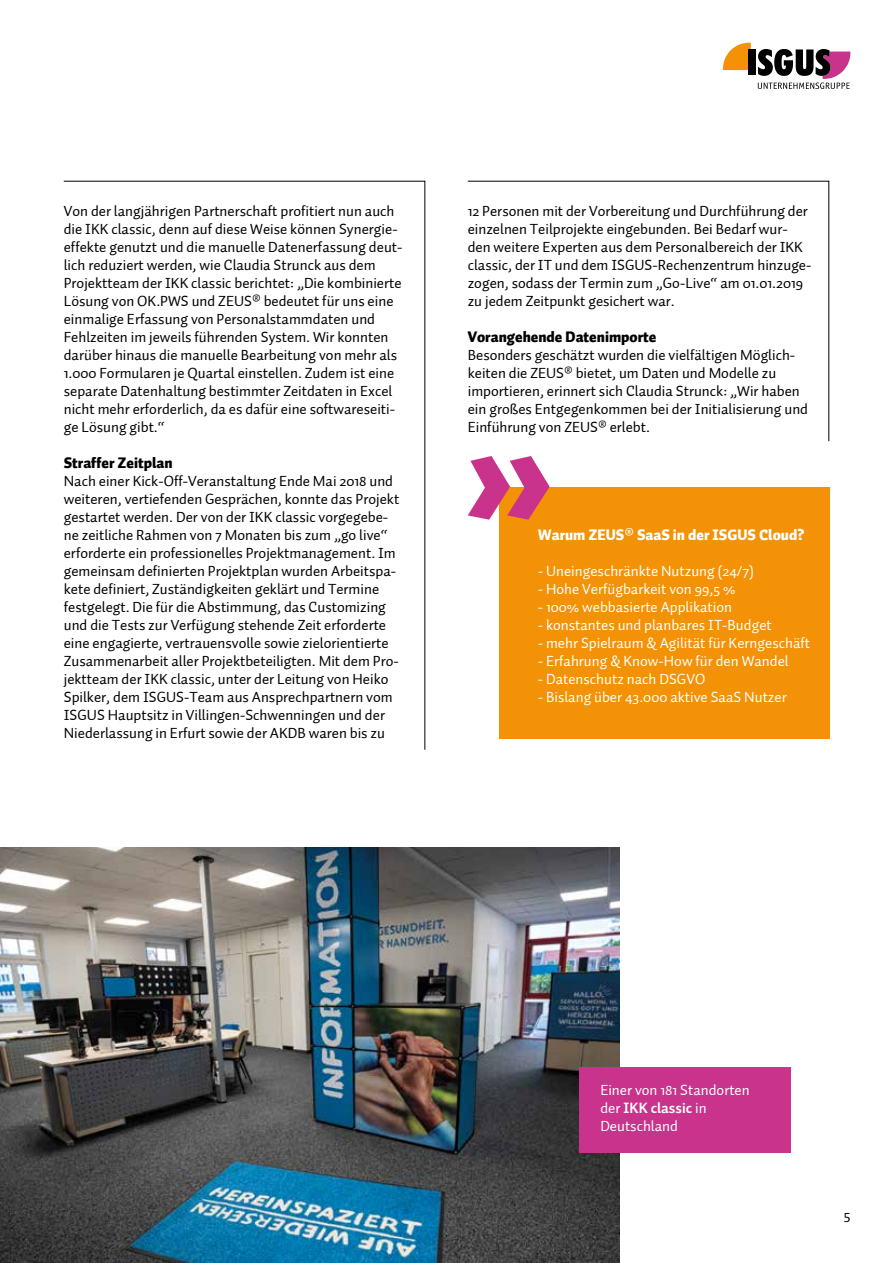
<style>
.page{position:relative;width:893px;height:1263px;background:#fff}
.page>*{position:absolute;margin:0;border:0;box-sizing:border-box;transform-origin:0 0}
.t1{font:15px/18px "Auto 1";color:#000}
.t2{font:15px "Auto 1";color:#fff}
.t3{font:15px "Auto 1 Black LF";color:#000}
.t4{font:15px "Auto 1 Black LF";color:#fff}
.t5{font:15px "Auto 1 Bold LF";color:#fff}
.s1{font-family:"Auto 1"}
</style>
<div class="page">
<svg style="left:723px;top:43px;width:28px;height:27px"></svg>
<div style="left:748px;top:49px;width:7px;height:26px;background:#000"></div>
<svg style="left:758px;top:49px;width:92px;height:40px"></svg>
<svg style="left:467px;top:180px;width:363px;height:262px"></svg>
<div style="left:499px;top:487px;width:330px;height:251px;background:#f39207"></div>
<svg style="left:63px;top:180px;width:363px;height:570px"></svg>
<img style="left:0;top:847px;width:619px;height:416px">
<div style="left:580px;top:1067px;width:211px;height:85px;background:#c9338b"></div>
<svg style="left:468px;top:456px;width:82px;height:64px"></svg>
<p class="t1" style="left:64px;top:202px;width:340px">Von der langjährigen Partnerschaft profitiert nun auch die IKK classic, denn auf diese Weise können Synergie&shy;effekte genutzt und die manuelle Datenerfassung deut&shy;lich reduziert werden, wie Claudia Strunck aus dem Projektteam der IKK classic berichtet: „Die kombinierte Lösung von OK.PWS und ZEUS® bedeutet für uns eine einmalige Erfassung von Personalstammdaten und Fehlzeiten im jeweils führenden System. Wir konnten darüber hinaus die manuelle Bearbeitung von mehr als 1.000 Formularen je Quartal einstellen. Zudem ist eine separate Datenhaltung bestimmter Zeitdaten in Excel nicht mehr erforderlich, da es dafür eine softwareseiti&shy;ge Lösung gibt.“</p>
<p class="t3" style="left:64px;top:453px;width:110px">Straffer Zeitplan</p>
<p class="t1" style="left:64px;top:472px;width:337px">Nach einer Kick-Off-Veranstaltung Ende Mai 2018 und weiteren, vertiefenden Gesprächen, konnte das Projekt gestartet werden. Der von der IKK classic vorgegebe&shy;ne zeitliche Rahmen von 7 Monaten bis zum „go live“ erforderte ein professionelles Projektmanagement. Im gemeinsam definierten Projektplan wurden Arbeitspa&shy;kete definiert, Zuständigkeiten geklärt und Termine festgelegt. Die für die Abstimmung, das Customizing und die Tests zur Verfügung stehende Zeit erforderte eine engagierte, vertrauensvolle sowie zielorientierte Zusammenarbeit aller Projektbeteiligten. Mit dem Pro&shy;jektteam der IKK classic, unter der Leitung von Heiko Spilker, dem ISGUS-Team aus Ansprechpartnern vom ISGUS Hauptsitz in Villingen-Schwenningen und der Niederlassung in Erfurt sowie der AKDB waren bis zu</p>
<p class="t1" style="left:468px;top:202px;width:345px">12 Personen mit der Vorbereitung und Durchführung der einzelnen Teilprojekte eingebunden. Bei Bedarf wur&shy;den weitere Experten aus dem Personalbereich der IKK classic, der IT und dem ISGUS-Rechenzentrum hinzuge&shy;zogen, sodass der Termin zum „Go-Live“ am 01.01.2019 zu jedem Zeitpunkt gesichert war.</p>
<p class="t3" style="left:468px;top:327px;width:190px">Vorangehende Datenimporte</p>
<p class="t1" style="left:468px;top:346px;width:342px">Besonders geschätzt wurden die vielfältigen Möglich&shy;keiten die ZEUS® bietet, um Daten und Modelle zu importieren, erinnert sich Claudia Strunck: „Wir haben ein großes Entgegenkommen bei der Initialisierung und Einführung von ZEUS® erlebt.</p>
<p class="t4" style="left:538px;top:525px;width:268px">Warum ZEUS® SaaS in der ISGUS Cloud?</p>
<p class="t2" style="left:538px;top:562px;width:218px">- Uneingeschränkte Nutzung (24/7)</p>
<p class="t2" style="left:538px;top:580px;width:199px">- Hohe Verfügbarkeit von 99,5 %</p>
<p class="t2" style="left:538px;top:598px;width:196px">- 100% webbasierte Applikation</p>
<p class="t2" style="left:538px;top:616px;width:235px">- konstantes und planbares IT-Budget</p>
<p class="t2" style="left:538px;top:634px;width:274px">- mehr Spielraum &amp; Agilität für Kerngeschäft</p>
<p class="t2" style="left:538px;top:652px;width:252px">- Erfahrung &amp; Know-How für den Wandel</p>
<p class="t2" style="left:538px;top:670px;width:169px">- Datenschutz nach DSGVO</p>
<p class="t2" style="left:538px;top:688px;width:250px">- Bislang über 43.000 aktive SaaS Nutzer</p>
<p class="t2" style="left:600px;top:1081px;width:151px">Einer von 181 Standorten</p>
<p class="t5" style="left:600px;top:1098px;width:108px"><span class="s1">der</span> IKK classic <span class="s1">in</span></p>
<p class="t2" style="left:600px;top:1117px;width:79px">Deutschland</p>
<p class="t1" style="left:844px;top:1206px;width:8px">5</p>
</div>
